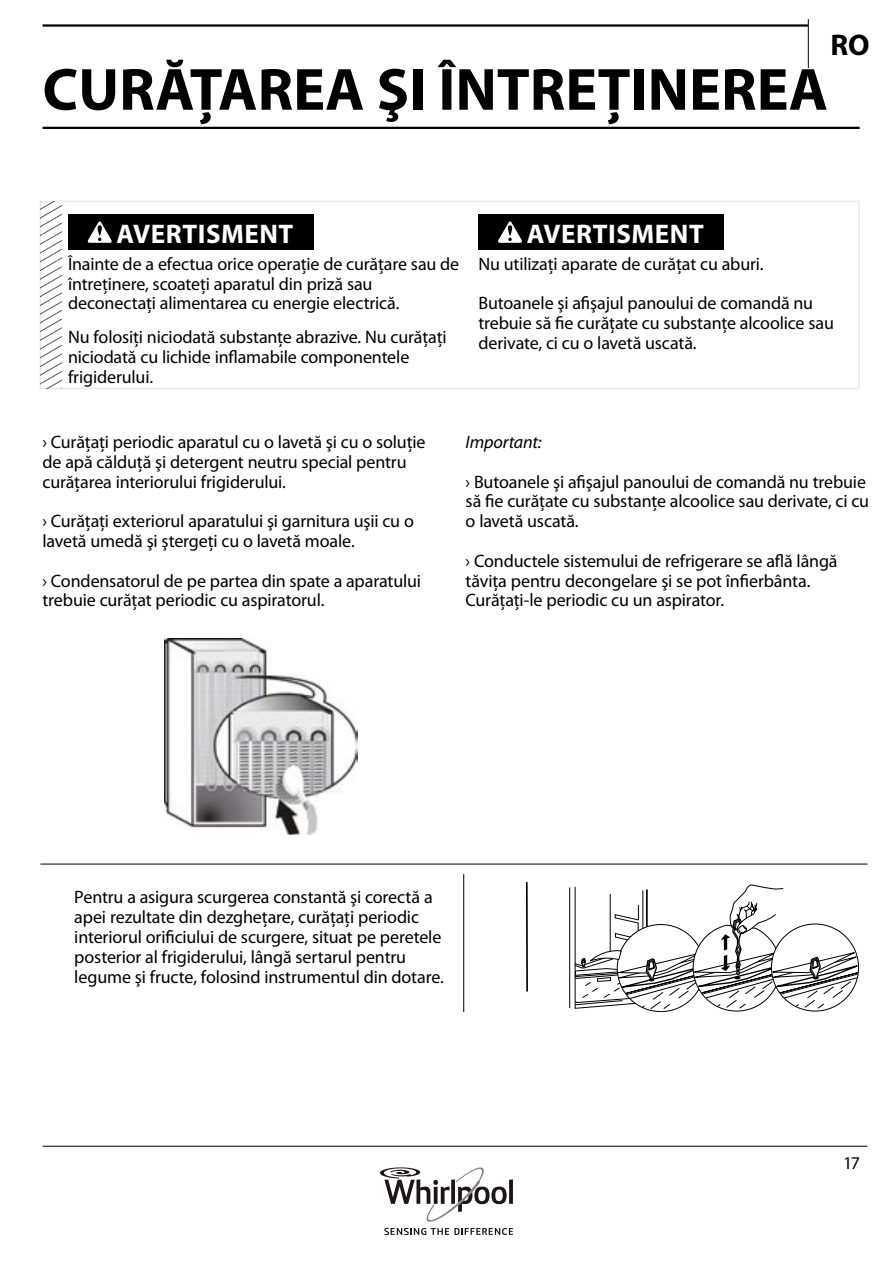
<style>
.page{position:relative;width:893px;height:1263px;background:#fff}
.page>*{position:absolute;margin:0;border:0;box-sizing:border-box;transform-origin:0 0}
.t1{font:700 60px "Myriad Pro";color:#000}
.t2{font:700 30px "Myriad Pro";color:#000}
.t3{font:700 27px "Myriad Pro";letter-spacing:.02em;color:#fff}
.t4{font:18px/19.8px "Myriad Pro";letter-spacing:-.01em;color:#000}
.t5{font:italic 18px "Myriad Pro";letter-spacing:-.01em;color:#000}
</style>
<div class="page">
<svg style="left:380px;top:1167px;width:133px;height:68px"></svg>
<hr style="left:43px;top:1146px;width:824px;height:1px;background:#000">
<hr style="left:43px;top:24px;width:765px;height:3px;background:#000">
<hr style="left:808px;top:19px;width:1px;height:49px;background:#000">
<hr style="left:40px;top:864px;width:827px;height:1px;background:#000">
<hr style="left:43px;top:127px;width:817px;height:2px;background:#000">
<div style="left:40px;top:201px;width:820px;height:188px;border:2px solid #ebe9e8"></div>
<svg style="left:40px;top:201px;width:22px;height:188px"></svg>
<div style="left:68px;top:214px;width:245px;height:36px;background:#000"></div>
<svg style="left:87px;top:221px;width:25px;height:22px"></svg>
<div style="left:478px;top:214px;width:246px;height:36px;background:#000"></div>
<svg style="left:498px;top:221px;width:24px;height:22px"></svg>
<hr style="left:463px;top:874px;width:1px;height:138px;background:#000">
<hr style="left:526px;top:883px;width:2px;height:108px;background:#000">
<hr style="left:569px;top:888px;width:1px;height:120px;background:#000">
<svg style="left:574px;top:884px;width:285px;height:128px"></svg>
<img style="left:164px;top:639px;width:193px;height:196px">
<h2 class="t2" style="left:830px;top:28px;width:41px">RO</h2>
<h1 class="t1" style="left:43px;top:56px;width:787px">CURĂŢAREA ŞI ÎNTREŢINEREA</h1>
<h3 class="t3" style="left:117px;top:219px;width:173px">AVERTISMENT</h3>
<p class="t4" style="left:68px;top:254px;width:393px">Înainte de a efectua orice operaţie de curăţare sau de întreţinere, scoateţi aparatul din priză sau deconectaţi alimentarea cu energie electrică.</p>
<p class="t4" style="left:68px;top:327px;width:380px">Nu folosiţi niciodată substanţe abrazive. Nu curăţaţi niciodată cu lichide inflamabile componentele frigiderului.</p>
<h3 class="t3" style="left:527px;top:219px;width:173px">AVERTISMENT</h3>
<p class="t4" style="left:478px;top:254px;width:285px">Nu utilizaţi aparate de curăţat cu aburi.</p>
<p class="t4" style="left:478px;top:294px;width:357px">Butoanele şi afişajul panoului de comandă nu trebuie să fie curăţate cu substanţe alcoolice sau derivate, ci cu o lavetă uscată.</p>
<p class="t4" style="left:43px;top:432px;width:385px">› Curăţaţi periodic aparatul cu o lavetă şi cu o soluţie de apă călduţă şi detergent neutru special pentru curăţarea interiorului frigiderului.</p>
<p class="t4" style="left:43px;top:512px;width:373px">› Curăţaţi exteriorul aparatului şi garnitura uşii cu o lavetă umedă şi ştergeţi cu o lavetă moale.</p>
<p class="t4" style="left:43px;top:571px;width:380px">› Condensatorul de pe partea din spate a aparatului trebuie curăţat periodic cu aspiratorul.</p>
<p class="t5" style="left:466px;top:432px;width:77px">Important:</p>
<p class="t4" style="left:466px;top:472px;width:405px">› Butoanele şi afişajul panoului de comandă nu trebuie să fie curăţate cu substanţe alcoolice sau derivate, ci cu o lavetă uscată.</p>
<p class="t4" style="left:466px;top:551px;width:373px">› Conductele sistemului de refrigerare se află lângă tăviţa pentru decongelare şi se pot înfierbânta.<br>Curăţaţi-le periodic cu un aspirator.</p>
<p class="t4" style="left:74px;top:888px;width:369px">Pentru a asigura scurgerea constantă şi corectă a apei rezultate din dezgheţare, curăţaţi periodic interiorul orificiului de scurgere, situat pe peretele posterior al frigiderului, lângă sertarul pentru legume şi fructe, folosind instrumentul din dotare.</p>
<p class="t4" style="left:843px;top:1154px;width:18px">17</p>
</div>
